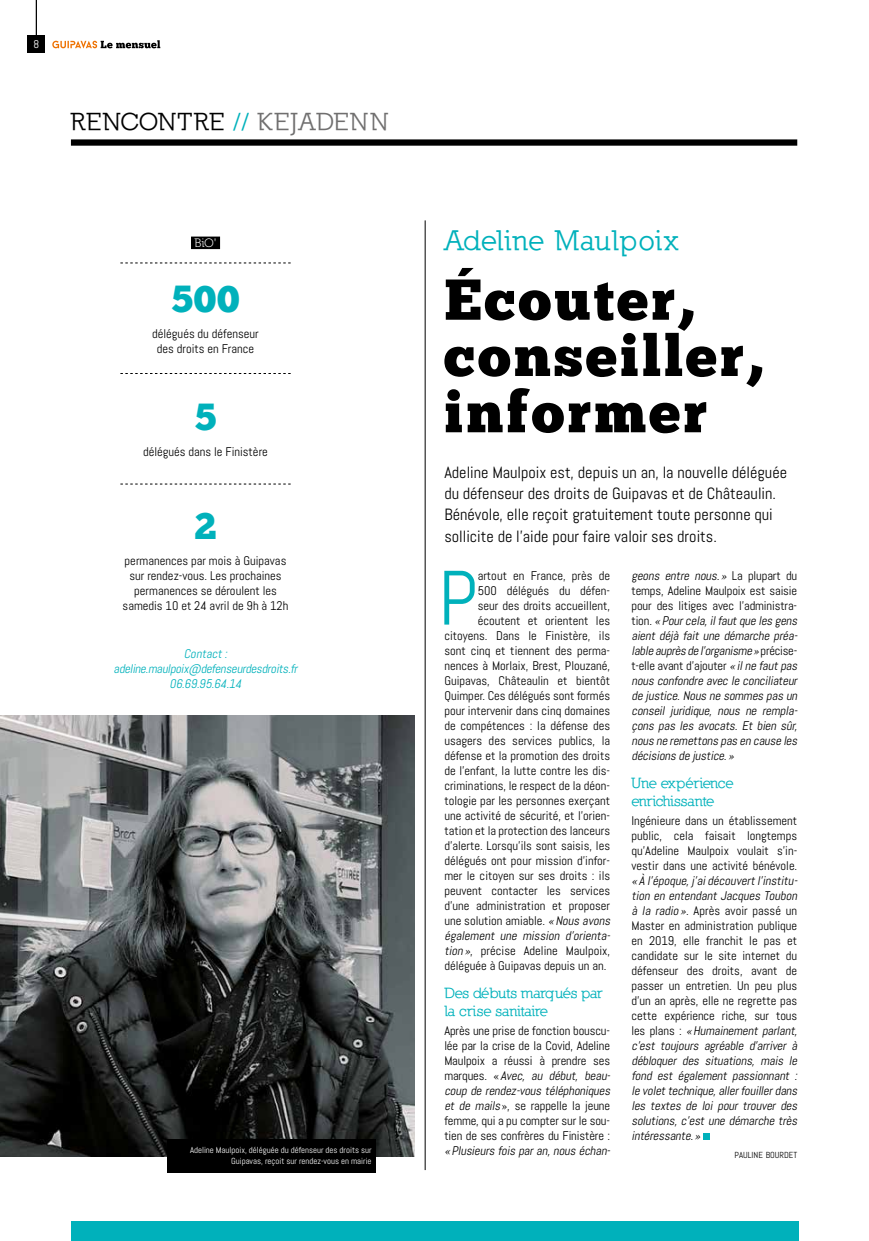
<style>
.page{position:relative;width:869px;height:1241px;background:#fff}
.page>*{position:absolute;margin:0;border:0;box-sizing:border-box;transform-origin:0 0}
.t1{font:76.75px "Abel";color:#00b1bb}
.t2{font:57.5px/56.2px "Chunk Five Ex";letter-spacing:.05em;color:#000}
.t3{font:37.5px "Chunk Five Ex";color:#00b1bb}
.t4{font:700 28.75px "Nilland";letter-spacing:.02em;color:#00b1bb}
.t5{font:700 25px "Nilland";letter-spacing:.05em;color:#000}
.t6{font:16.25px/21.2px "Abel";color:#000}
.t7{font:700 15px/18px "Nilland";letter-spacing:-.025em;color:#00b1bb}
.t8{font:12.5px/15px "Abel";color:#000;text-align:center}
.t9{font:italic 12.5px/15px "Abel";color:#000}
.t10{font:italic 12.5px/15px "Abel";color:#00b1bb;text-align:center}
.t11{font:12.5px "Nilland";color:#fff}
.t12{font:11.25px "Abel";color:#fff}
.t13{font:8.75px/11.2px "Abel";color:#fff;text-align:right}
.t14{font:8.75px "Abel";color:#000}
.s1{color:#00b1bb}
.s2{color:#706f6f}
.s3{font-style:italic}
.s4{font-style:normal}
</style>
<div class="page">
<hr style="left:36px;top:0;width:1px;height:38px;background:#000">
<div style="left:27px;top:35px;width:18px;height:18px;background:#000"></div>
<svg style="left:52px;top:40px;width:108px;height:8px"></svg>
<div style="left:71px;top:139px;width:725px;height:7px;background:#000"></div>
<div style="left:71px;top:1221px;width:726px;height:19px;background:#00b1bb"></div>
<hr style="left:424px;top:220px;width:1px;height:949px;background:#000">
<img style="left:0;top:715px;width:414px;height:441px">
<div style="left:167px;top:1138px;width:208px;height:34px;background:#000"></div>
<svg style="left:120px;top:373px;width:170px;height:1px"></svg>
<svg style="left:120px;top:262px;width:170px;height:1px"></svg>
<svg style="left:120px;top:483px;width:170px;height:1px"></svg>
<div style="left:191px;top:236px;width:29px;height:13px;background:#000"></div>
<div style="left:702px;top:1133px;width:7px;height:6px;background:#00b1bb"></div>
<p class="t12" style="left:33px;top:37px;width:7px">8</p>
<h3 class="t5" style="left:71px;top:106px;width:318px">RENCONTRE <span class="s1">//</span> <span class="s2">KEJADENN</span></h3>
<p class="t11" style="left:194px;top:236px;width:23px">BiO'</p>
<h3 class="t3" style="left:171px;top:270px;width:70px">500</h3>
<p class="t8" style="left:152px;top:326px;width:108px">délégués du défenseur des droits en France</p>
<h3 class="t3" style="left:195px;top:388px;width:23px">5</h3>
<p class="t8" style="left:143px;top:444px;width:126px">délégués dans le Finistère</p>
<h3 class="t3" style="left:194px;top:498px;width:24px">2</h3>
<p class="t8" style="left:122px;top:553px;width:167px">permanences par mois à Guipavas sur rendez-vous. Les prochaines permanences se déroulent les samedis 10 et 24 avril de 9h à 12h</p>
<p class="t10" style="left:113px;top:645px;width:188px">Contact: adeline.maulpoix@defenseurdesdroits.fr<br>06.69.95.64.14</p>
<p class="t13" style="left:190px;top:1144px;width:183px">Adeline Maulpoix, déléguée du défenseur des droits sur<br>Guipavas, reçoit sur rendez-vous en mairie</p>
<h3 class="t4" style="left:444px;top:223px;width:236px">Adeline Maulpoix</h3>
<h2 class="t2" style="left:444px;top:270px;width:319px">Écouter, conseiller, informer</h2>
<h3 class="t6" style="left:444px;top:461px;width:344px">Adeline Maulpoix est, depuis un an, la nouvelle déléguée du défenseur des droits de Guipavas et de Châteaulin.<br>Bénévole, elle reçoit gratuitement toute personne qui sollicite de l’aide pour faire valoir ses droits.</h3>
<h1 class="t1" style="left:438px;top:549px;width:41px">P</h1>
<p class="t8" style="left:477px;top:567px;width:134px">artout en France, près de</p>
<p class="t8" style="left:477px;top:582px;width:134px">500 délégués du défen-</p>
<p class="t8" style="left:477px;top:597px;width:134px">seur des droits accueillent,</p>
<p class="t8" style="left:477px;top:612px;width:134px">écoutent et orientent les</p>
<p class="t8" style="left:444px;top:627px;width:167px">citoyens. Dans le Finistère, ils</p>
<p class="t8" style="left:444px;top:642px;width:167px">sont cinq et tiennent des perma-</p>
<p class="t8" style="left:444px;top:657px;width:167px">nences à Morlaix, Brest, Plouzané,</p>
<p class="t8" style="left:444px;top:672px;width:167px">Guipavas, Châteaulin et bientôt</p>
<p class="t8" style="left:444px;top:687px;width:167px">Quimper. Ces délégués sont formés</p>
<p class="t8" style="left:444px;top:702px;width:167px">pour intervenir dans cinq domaines</p>
<p class="t8" style="left:444px;top:717px;width:167px">de compétences : la défense des</p>
<p class="t8" style="left:444px;top:732px;width:167px">usagers des services publics, la</p>
<p class="t8" style="left:444px;top:747px;width:167px">défense et la promotion des droits</p>
<p class="t8" style="left:444px;top:762px;width:167px">de l’enfant, la lutte contre les dis-</p>
<p class="t8" style="left:444px;top:777px;width:167px">criminations, le respect de la déon-</p>
<p class="t8" style="left:444px;top:792px;width:167px">tologie par les personnes exerçant</p>
<p class="t8" style="left:444px;top:807px;width:167px">une activité de sécurité, et l’orien-</p>
<p class="t8" style="left:444px;top:822px;width:167px">tation et la protection des lanceurs</p>
<p class="t8" style="left:444px;top:837px;width:167px">d’alerte. Lorsqu’ils sont saisis, les</p>
<p class="t8" style="left:444px;top:852px;width:167px">délégués ont pour mission d’infor-</p>
<p class="t8" style="left:444px;top:867px;width:167px">mer le citoyen sur ses droits : ils</p>
<p class="t8" style="left:444px;top:882px;width:167px">peuvent contacter les services</p>
<p class="t8" style="left:444px;top:897px;width:167px">d’une administration et proposer</p>
<p class="t8" style="left:444px;top:912px;width:170px">une solution amiable. <span class="s3">«Nous avons</span></p>
<p class="t9" style="left:444px;top:927px;width:170px">également une mission d’orienta-</p>
<p class="t8" style="left:444px;top:942px;width:167px"><span class="s3">tion»</span>, précise Adeline Maulpoix,</p>
<p class="t8" style="left:444px;top:957px;width:164px">déléguée à Guipavas depuis un an.</p>
<p class="t7" style="left:444px;top:984px;width:160px">Des débuts marqués par la crise sanitaire</p>
<p class="t8" style="left:444px;top:1023px;width:170px;text-align:left">Après une prise de fonction bouscu&shy;lée par la crise de la Covid, Adeline Maulpoix a réussi à prendre ses m a r q u e s . « <span class="s3">Avec, au début, beau&shy;coup de rendez-vous téléphoniques et de mails</span>», se rappelle la jeune femme, qui a pu compter sur le sou&shy;tien de ses confrères du Finistère :</p>
<p class="t9" style="left:444px;top:1143px;width:170px">«Plusieurs fois paran,nous échan-</p>
<p class="t9" style="left:631px;top:567px;width:170px">geons entre nous.» <span class="s4">L a p l u p a rt d u temps, Adeline Maulpoix est saisie pour des litiges avec l’administra&shy;t i o n .</span> «Pourcela,ilfautque les gens aient déjà fait une démarche préa&shy;lable auprèsdel’organisme»<span class="s4">p r é c i s e - t-elle avant d’ajouter</span> «ilne fautpas nous confondre avec le conciliateur de justice.Nous ne sommes pas un conseil juridique, nous ne rempla&shy;çons pas les avocats. Et bien sûr, nous ne remettons pas en cause les décisions de justice.»</p>
<p class="t7" style="left:631px;top:774px;width:104px">Une expérience enrichissante</p>
<p class="t8" style="left:631px;top:813px;width:167px;text-align:justify">Ingénieure dans un établissement public, cela faisait longtemps qu’Adeline Maulpoix voulait s’in&shy;vestir dans une activité bénévole.</p>
<p class="t9" style="left:631px;top:873px;width:170px">« À l’époque,j’aidécouvertl’institu&shy;tion en entendant Jacques Toubon à la radio»<span class="s4">. Après avoir passé un Master en administration publique en 2019, elle franchit le pas et candidate sur le site internet du défenseur des droits, avant de passer un entretien. Un peu plus d’un an après, elle ne regrette pas cette expérience riche, sur tous l e s p l a n s :</span> «Humainement parlant, c’est toujours agréable d’arriver à débloquer des situations, mais le fond est également passionnant : le volettechnique,allerfouillerdans les textes de loi pour trouver des solutions, c’est une démarche très intéressante.»</p>
<p class="t14" style="left:734px;top:1148px;width:64px">PAULINE BOURDET</p>
</div>
